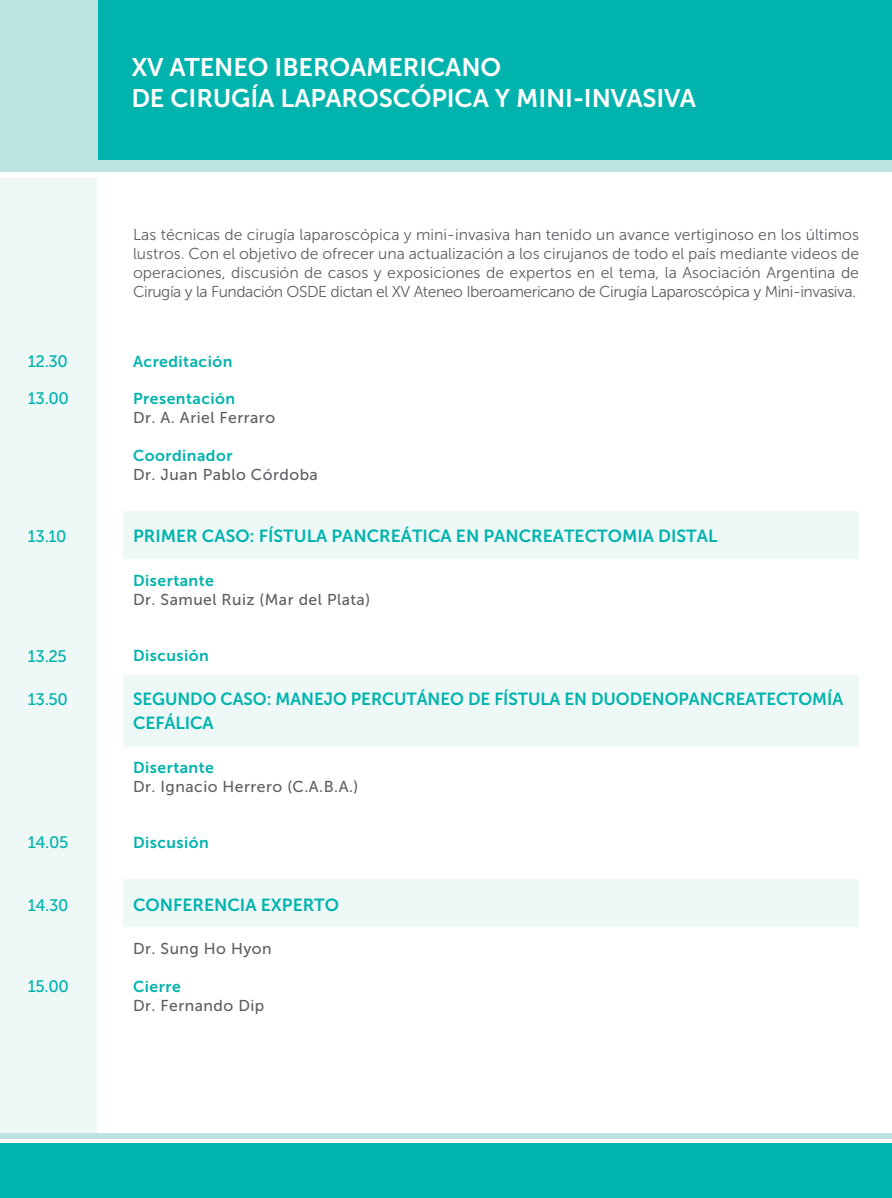
<style>
.page{position:relative;width:892px;height:1198px;background:#fff}
.page>*{position:absolute;margin:0;border:0;box-sizing:border-box;transform-origin:0 0}
.t1{font:25.38px/30.4px "Museo Sans 700";letter-spacing:-.005em;color:#fff}
.t2{font:17.5px/24.5px "Museo Sans 700";color:#00b3ad}
.t3{font:16.62px "Museo Sans 500";letter-spacing:-.025em;color:#00b3ad}
.t4{font:15.75px/18.9px "Museo Sans 300";letter-spacing:-.03em;color:#5c6065;text-align:justify}
.t5{font:15.75px "Museo Sans 500";letter-spacing:.03em;color:#5c6065}
.t6{font:15.75px "Museo Sans 700";letter-spacing:.03em;color:#00b3ad}
</style>
<div class="page">
<div style="left:124px;top:879px;width:735px;height:47px;background:#eef8f7"></div>
<div style="left:124px;top:675px;width:735px;height:71px;background:#eef8f7"></div>
<div style="left:124px;top:511px;width:735px;height:47px;background:#eef8f7"></div>
<div style="left:0;top:0;width:892px;height:172px;background:#00b3ad"></div>
<div style="left:0;top:1143px;width:892px;height:54px;background:#00b3ad"></div>
<div style="left:0;top:0;width:97px;height:172px;background:#bce3e2"></div>
<div style="left:0;top:178px;width:97px;height:958px;background:#eef8f7"></div>
<div style="left:0;top:160px;width:892px;height:12px;background:#bce3e2"></div>
<div style="left:0;top:1133px;width:892px;height:5px;background:#bce3e2"></div>
<h1 class="t1" style="left:131px;top:52px;width:566px">XV ATENEO IBEROAMERICANO<br>DE CIRUGÍA LAPAROSCÓPICA Y MINI-INVASIVA</h1>
<p class="t4" style="left:133px;top:227px;width:727px">Las técnicas de cirugía laparoscópica y mini-invasiva han tenido un avance vertiginoso en los últimos lustros. Con el objetivo de ofrecer una actualización a los cirujanos de todo el país mediante videos de operaciones, discusión de casos y exposiciones de expertos en el tema, la Asociación Argentina de Cirugía y la Fundación OSDE dictan el XV Ateneo Iberoamericano de Cirugía Laparoscópica y Mini-invasiva.</p>
<p class="t3" style="left:28px;top:351px;width:42px">12.30</p>
<p class="t3" style="left:28px;top:389px;width:43px">13.00</p>
<p class="t6" style="left:133px;top:352px;width:101px">Acreditación</p>
<p class="t6" style="left:133px;top:390px;width:103px">Presentación</p>
<p class="t5" style="left:133px;top:408px;width:144px">Dr. A. Ariel Ferraro</p>
<p class="t6" style="left:133px;top:446px;width:101px">Coordinador</p>
<p class="t5" style="left:133px;top:465px;width:186px">Dr. Juan Pablo Córdoba</p>
<p class="t3" style="left:28px;top:527px;width:40px">13.10</p>
<p class="t2" style="left:133px;top:524px;width:586px">PRIMER CASO: FÍSTULA PANCREÁTICA EN PANCREATECTOMIA DISTAL</p>
<p class="t6" style="left:133px;top:571px;width:82px">Disertante</p>
<p class="t5" style="left:133px;top:590px;width:238px">Dr. Samuel Ruiz (Mar del Plata)</p>
<p class="t3" style="left:28px;top:646px;width:41px">13.25</p>
<p class="t3" style="left:28px;top:689px;width:41px">13.50</p>
<p class="t6" style="left:133px;top:646px;width:77px">Discusión</p>
<p class="t2" style="left:133px;top:686px;width:711px">SEGUNDO CASO: MANEJO PERCUTÁNEO DE FÍSTULA EN DUODENOPANCREATECTOMÍA<br>CEFÁLICA</p>
<p class="t6" style="left:133px;top:758px;width:82px">Disertante</p>
<p class="t5" style="left:133px;top:777px;width:227px">Dr. Ignacio Herrero (C.A.B.A.)</p>
<p class="t3" style="left:28px;top:832px;width:42px">14.05</p>
<p class="t6" style="left:133px;top:833px;width:77px">Discusión</p>
<p class="t3" style="left:28px;top:895px;width:42px">14.30</p>
<p class="t3" style="left:28px;top:976px;width:42px">15.00</p>
<p class="t2" style="left:133px;top:892px;width:207px">CONFERENCIA EXPERTO</p>
<p class="t5" style="left:133px;top:939px;width:140px">Dr. Sung Ho Hyon</p>
<p class="t6" style="left:133px;top:977px;width:49px">Cierre</p>
<p class="t5" style="left:133px;top:996px;width:133px">Dr. Fernando Dip</p>
</div>
